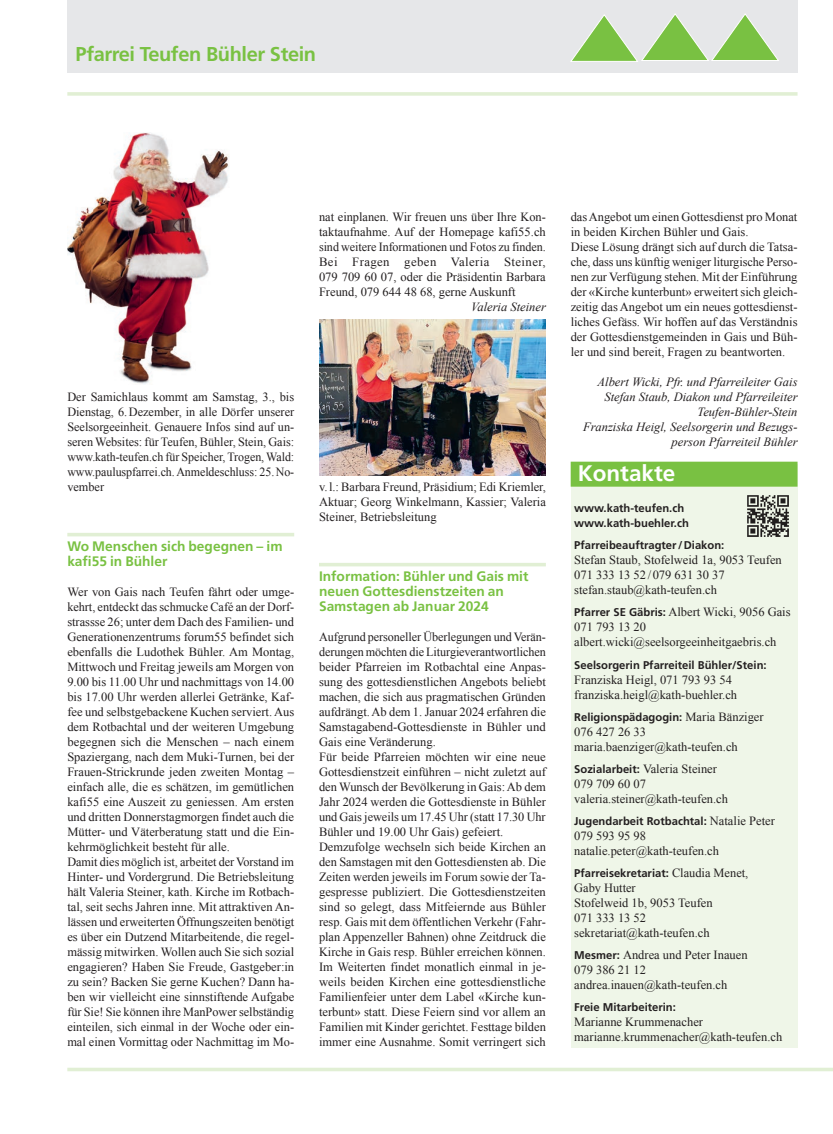
<style>
.page{position:relative;width:833px;height:1134px;background:#fff}
.page>*{position:absolute;margin:0;border:0;box-sizing:border-box;transform-origin:0 0}
.t1{font:700 22.5px "Frutiger LT Std";color:#fff}
.t2{font:700 20px "Frutiger LT Std";letter-spacing:-.02em;color:#79c142}
.t3{font:700 13.75px/15px "Frutiger LT Std";color:#79c142}
.t4{font:12.5px/15px "Times New Roman";color:#231f20}
.t5{font:italic 12.5px/15px "Times New Roman";color:#231f20;text-align:right}
.t6{font:700 11.25px/15px "Frutiger LT Std";color:#231f20}
.s1{font-family:"Frutiger LT Std";font-weight:700;font-size:11.25px}
.s2{font-family:"Times New Roman";font-weight:400;font-size:12.5px}
</style>
<div class="page">
<hr style="left:67px;top:1068px;width:766px;height:3px;background:#e1efd4">
<hr style="left:67px;top:92px;width:730px;height:4px;background:#e1efd4">
<div style="left:67px;top:0;width:730px;height:73px;background:#e6e7e9"></div>
<svg style="left:570px;top:14px;width:209px;height:48px"></svg>
<hr style="left:67px;top:533px;width:227px;height:3px;background:#e1efd4">
<img style="left:67px;top:133px;width:162px;height:251px">
<hr style="left:319px;top:563px;width:227px;height:3px;background:#e1efd4">
<img style="left:319px;top:319px;width:227px;height:157px">
<div style="left:570px;top:464px;width:227px;height:584px;background:#eff6e8"></div>
<div style="left:570px;top:462px;width:227px;height:25px;background:#79c142"></div>
<img style="left:748px;top:496px;width:40px;height:40px">
<h2 class="t2" style="left:76px;top:42px;width:242px">Pfarrei Teufen Bühler Stein</h2>
<p class="t4" style="left:67px;top:389px;width:228px;text-align:justify">Der Samichlaus kommt am Samstag, 3., bis Dienstag, 6.Dezember, in alle Dörfer unserer Seelsorgeeinheit. Genauere Infos sind auf un&shy;seren Websites: für Teufen, Bühler, Stein, Gais: www.kath-teufen.ch für Speicher, Trogen, Wald: www.pauluspfarrei.ch. Anmeldeschluss: 25.No&shy;vember</p>
<p class="t3" style="left:67px;top:538px;width:217px">Wo Menschen sich begegnen – im kafi55 in Bühler</p>
<p class="t4" style="left:67px;top:584px;width:228px">Wer von Gais nach Teufen fährt oder umge&shy;kehrt, entdeckt das schmucke Café an der Dorf&shy;strassse 26; unter dem Dach des Familien- und Generationenzentrums forum55 befindet sich ebenfalls die Ludothek Bühler. Am Montag, Mittwoch und Freitag jeweils am Morgen von 9.00 bis 11.00 Uhr und nachmittags von 14.00 bis 17.00 Uhr werden allerlei Getränke, Kaf&shy;fee und selbstgebackene Kuchen serviert. Aus dem Rotbachtal und der weiteren Umgebung begegnen sich die Menschen – nach einem Spaziergang, nach dem Muki-Turnen, bei der Frauen-Strickrunde jeden zweiten Montag – einfach alle, die es schätzen, im gemütlichen kafi55 eine Auszeit zu geniessen. Am ersten und dritten Donnerstagmorgen findet auch die Mütter- und Väterberatung statt und die Ein&shy;kehrmöglichkeit besteht für alle.<br>Damit dies möglich ist, arbeitet der Vorstand im Hinter- und Vordergrund. Die Betriebsleitung hält Valeria Steiner, kath. Kirche im Rotbach&shy;tal, seit sechs Jahren inne. Mit attraktiven An&shy;lässen und erweiterten Öffnungszeiten benötigt es über ein Dutzend Mitarbeitende, die regel&shy;mässig mitwirken. Wollen auch Sie sich sozial engagieren? Haben Sie Freude, Gastgeber:in zu sein? Backen Sie gerne Kuchen? Dann ha&shy;ben wir vielleicht eine sinnstiftende Aufgabe für Sie! Sie können ihre ManPower selbständig einteilen, sich einmal in der Woche oder ein&shy;mal einen Vormittag oder Nachmittag im Mo-</p>
<p class="t4" style="left:319px;top:209px;width:228px;text-align:justify">nat einplanen. Wir freuen uns über Ihre Kon&shy;taktaufnahme. Auf der Homepage kafi55.ch sind weitere Informationen und Fotos zu finden.<br>Bei Fragen geben Valeria Steiner, 079 709 60 07, oder die Präsidentin Barbara Freund, 079 644 48 68, gerne Auskunft</p>
<p class="t5" style="left:471px;top:299px;width:76px">Valeria Steiner</p>
<p class="t4" style="left:319px;top:479px;width:228px;text-align:justify">v.l.: Barbara Freund, Präsidium; Edi Kriemler, Aktuar; Georg Winkelmann, Kassier; Valeria Steiner, Betriebsleitung</p>
<p class="t3" style="left:319px;top:568px;width:211px">Information: Bühler und Gais mit neuen Gottesdienstzeiten an<br>Samstagen ab Januar 2024</p>
<p class="t4" style="left:319px;top:629px;width:228px">Aufgrund personeller Überlegungen und Verän&shy;derungen möchten die Liturgieverantwortlichen beider Pfarreien im Rotbachtal eine Anpas&shy;sung des gottesdienstlichen Angebots beliebt machen, die sich aus pragmatischen Gründen aufdrängt. Ab dem 1. Januar 2024 erfahren die Samstagabend-Gottesdienste in Bühler und Gais eine Veränderung.<br>Für beide Pfarreien möchten wir eine neue Gottesdienstzeit einführen – nicht zuletzt auf den Wunsch der Bevölkerung in Gais: Ab dem Jahr 2024 werden die Gottesdienste in Bühler und Gais jeweils um 17.45 Uhr (statt 17.30 Uhr Bühler und 19.00 Uhr Gais) gefeiert.<br>Demzufolge wechseln sich beide Kirchen an den Samstagen mit den Gottesdiensten ab. Die Zeiten werden jeweils im Forum sowie der Ta&shy;gespresse publiziert. Die Gottesdienstzeiten sind so gelegt, dass Mitfeiernde aus Bühler resp. Gais mit dem öffentlichen Verkehr (Fahr&shy;plan Appenzeller Bahnen) ohne Zeitdruck die Kirche in Gais resp. Bühler erreichen können.<br>Im Weiterten findet monatlich einmal in je&shy;weils beiden Kirchen eine gottesdienstliche Familienfeier unter dem Label «Kirche kun&shy;terbunt» statt. Diese Feiern sind vor allem an Familien mit Kinder gerichtet. Festtage bilden immer eine Ausnahme. Somit verringert sich</p>
<p class="t4" style="left:570px;top:209px;width:228px">das Angebot um einen Gottesdienst pro Monat in beiden Kirchen Bühler und Gais.<br>Diese Lösung drängt sich auf durch die Tatsa&shy;che, dass uns künftig weniger liturgische Perso&shy;nen zur Verfügung stehen. Mit der Einführung der «Kirche kunterbunt» erweitert sich gleich&shy;zeitig das Angebot um ein neues gottesdienst&shy;liches Gefäss. Wir hoffen auf das Verständnis der Gottesdienstgemeinden in Gais und Büh&shy;ler und sind bereit, Fragen zu beantworten.</p>
<p class="t5" style="left:583px;top:374px;width:216px">Albert Wicki, Pfr. und Pfarreileiter Gais Stefan Staub, Diakon und Pfarreileiter Teufen-Bühler-Stein<br>Franziska Heigl, Seelsorgerin und Bezugs&shy;person Pfarreiteil Bühler</p>
<h1 class="t1" style="left:578px;top:460px;width:99px">Kontakte</h1>
<p class="t6" style="left:574px;top:501px;width:116px">www.kath-teufen.ch www.kath-buehler.ch</p>
<p class="t6" style="left:574px;top:538px;width:152px">Pfarreibeauftragter/Diakon:</p>
<p class="t4" style="left:574px;top:552px;width:209px">Stefan Staub, Stofelweid 1a, 9053 Teufen<br>071 333 13 52 / 079 631 30 37 stefan.staub@kath-teufen.ch</p>
<p class="t4" style="left:574px;top:605px;width:218px"><span class="s1">Pfarrer SE Gäbris:</span> Albert Wicki, 9056 Gais<br>071 793 13 20 albert.wicki@seelsorgeeinheitgaebris.ch</p>
<p class="t6" style="left:574px;top:657px;width:194px">Seelsorgerin Pfarreiteil Bühler/Stein:</p>
<p class="t4" style="left:574px;top:672px;width:164px">Franziska Heigl, 071 793 93 54 franziska.heigl@kath-buehler.ch</p>
<p class="t6" style="left:574px;top:709px;width:191px">Religionspädagogin: <span class="s2">Maria Bänziger</span></p>
<p class="t4" style="left:574px;top:724px;width:165px">076 427 26 33 maria.baenziger@kath-teufen.ch</p>
<p class="t4" style="left:574px;top:761px;width:155px"><span class="s1">Sozialarbeit:</span> Valeria Steiner<br>079 709 60 07 valeria.steiner@kath-teufen.ch</p>
<p class="t6" style="left:574px;top:813px;width:202px">Jugendarbeit Rotbachtal: <span class="s2">Natalie Peter</span></p>
<p class="t4" style="left:574px;top:828px;width:146px">079 593 95 98 natalie.peter@kath-teufen.ch</p>
<p class="t6" style="left:574px;top:865px;width:176px">Pfarreisekretariat: <span class="s2">Claudia Menet,</span></p>
<p class="t4" style="left:574px;top:880px;width:140px">Gaby Hutter<br>Stofelweid 1b, 9053 Teufen<br>071 333 13 52 sekretariat@kath-teufen.ch</p>
<p class="t4" style="left:574px;top:947px;width:175px"><span class="s1">Mesmer:</span> Andrea und Peter Inauen<br>079 386 21 12 andrea.inauen@kath-teufen.ch</p>
<p class="t6" style="left:574px;top:1000px;width:103px">Freie Mitarbeiterin:</p>
<p class="t4" style="left:574px;top:1014px;width:209px">Marianne Krummenacher marianne.krummenacher@kath-teufen.ch</p>
</div>
